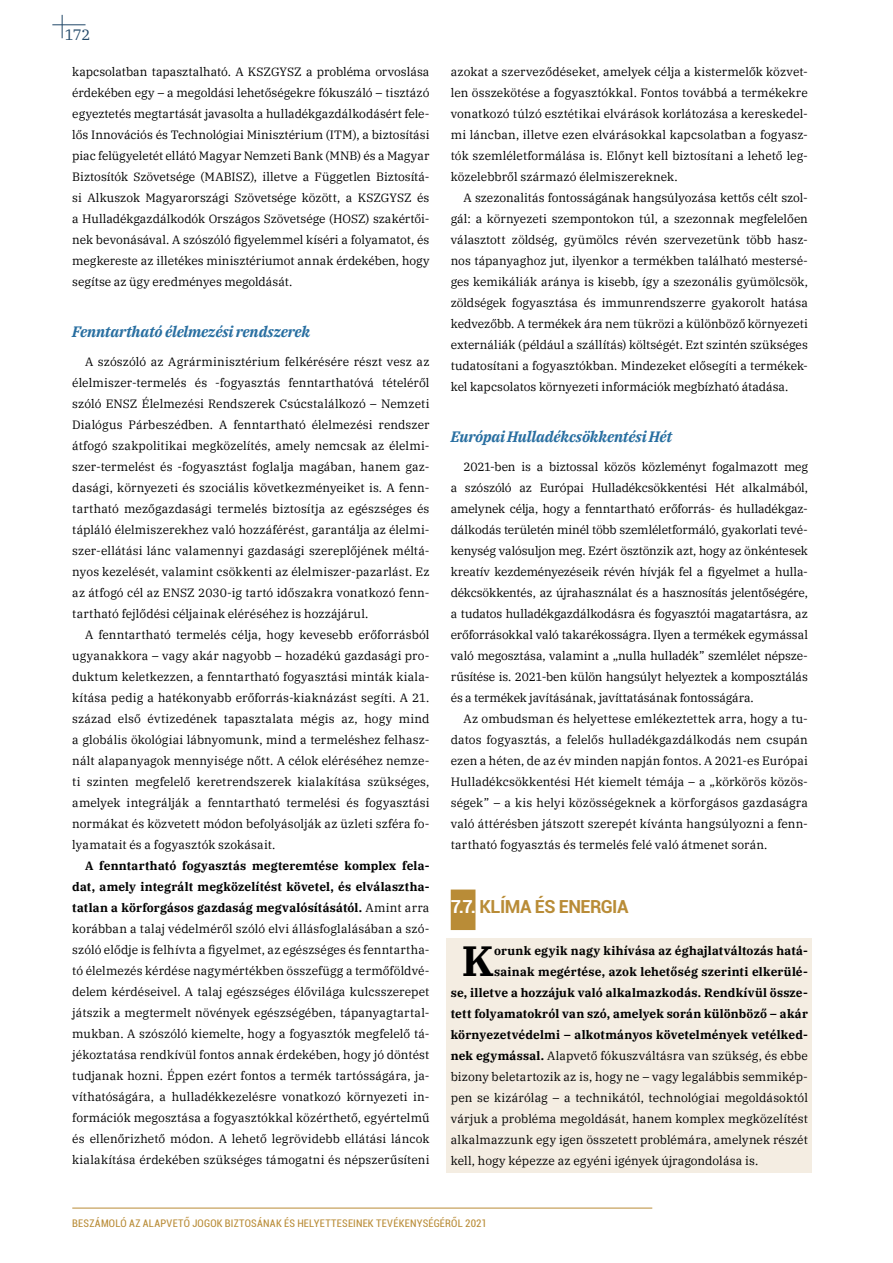
<style>
.page{position:relative;width:893px;height:1263px;background:#fff}
.page>*{position:absolute;margin:0;border:0;box-sizing:border-box;transform-origin:0 0}
.t1{font:700 42.15px "IBM Plex Serif";color:#000}
.t2{font:700 18px "Roboto";letter-spacing:-.03em;color:#b98c37}
.t3{font:italic 700 15px "IBM Plex Serif";letter-spacing:-.015em;color:#296fa1}
.t4{font:15px "IBM Plex Serif";color:#214868}
.t5{font:12px/21px "IBM Plex Serif";letter-spacing:.005em;color:#000;text-align:justify}
.t6{font:700 12px "IBM Plex Serif";letter-spacing:.015em;color:#000}
.t7{font:condensed 10.5px "Roboto";letter-spacing:.02em;color:#b98c37}
.s1{font-weight:700}
.s2{color:#fff}
</style>
<div class="page">
<svg style="left:62px;top:15px;width:1px;height:23px"></svg>
<hr style="left:52px;top:24px;width:34px;height:1px;background:#214868">
<hr style="left:72px;top:1208px;width:580px;height:1px;background:#b98c37">
<div style="left:451px;top:889px;width:24px;height:41px;background:#b98c37"></div>
<div style="left:446px;top:938px;width:366px;height:234px;background:#f4ede2"></div>
<p class="t4" style="left:65px;top:24px;width:27px">172</p>
<p class="t5" style="left:72px;top:60px;width:359px">kapcsolatban tapasztalható. A KSZGYSZ a probléma orvoslása érdekében egy – a megoldási lehetőségekre fókuszáló – tisztázó egyeztetés megtartását javasolta a hulladékgazdálkodásért fele&shy;lős Innovációs és Technológiai Minisztérium (ITM), a biztosítási piac felügyeletét ellátó Magyar Nemzeti Bank (MNB) és a Magyar Biztosítók Szövetsége (MABISZ), illetve a Független Biztosítá&shy;si Alkuszok Magyarországi Szövetsége között, a KSZGYSZ és a Hulladékgazdálkodók Országos Szövetsége (HOSZ) szakértői&shy;nek bevonásával. A szószóló figyelemmel kíséri a folyamatot, és megkereste az illetékes minisztériumot annak érdekében, hogy segítse az ügy eredményes megoldását.</p>
<p class="t3" style="left:72px;top:319px;width:240px">Fenntartható élelmezési rendszerek</p>
<p class="t5" style="left:72px;top:350px;width:359px;text-indent:13px">A szószóló az Agrárminisztérium felkérésére részt vesz az élelmiszer-termelés és -fogyasztás fenntarthatóvá tételéről szóló ENSZ Élelmezési Rendszerek Csúcstalálkozó – Nemzeti Dialógus Párbeszédben. A fenntartható élelmezési rendszer átfogó szakpolitikai megközelítés, amely nemcsak az élelmi&shy;szer-termelést és -fogyasztást foglalja magában, hanem gaz&shy;dasági, környezeti és szociális következményeiket is. A fenn&shy;tartható mezőgazdasági termelés biztosítja az egészséges és tápláló élelmiszerekhez való hozzáférést, garantálja az élelmi&shy;szer-ellátási lánc valamennyi gazdasági szereplőjének méltá&shy;nyos kezelését, valamint csökkenti az élelmiszer-pazarlást. Ez az átfogó cél az ENSZ 2030-ig tartó időszakra vonatkozó fenn&shy;tartható fejlődési céljainak eléréséhez is hozzájárul.</p>
<p class="t5" style="left:72px;top:623px;width:359px;text-indent:13px">A fenntartható termelés célja, hogy kevesebb erőforrásból ugyanakkora – vagy akár nagyobb – hozadékú gazdasági pro&shy;duktum keletkezzen, a fenntartható fogyasztási minták kiala&shy;kítása pedig a hatékonyabb erőforrás-kiaknázást segíti. A 21. század első évtizedének tapasztalata mégis az, hogy mind a globális ökológiai lábnyomunk, mind a termeléshez felhasz&shy;nált alapanyagok mennyisége nőtt. A célok eléréséhez nemze&shy;ti szinten megfelelő keretrendszerek kialakítása szükséges, amelyek integrálják a fenntartható termelési és fogyasztási normákat és közvetett módon befolyásolják az üzleti szféra fo&shy;lyamatait és a fogyasztók szokásait.</p>
<p class="t5" style="left:72px;top:854px;width:359px;text-indent:13px"><span class="s1">A fenntartható fogyasztás megteremtése komplex fela&shy;dat, amely integrált megközelítést követel, és elválasztha&shy;tatlan a körforgásos gazdaság megvalósításától.</span> Amint arra korábban a talaj védelméről szóló elvi állásfoglalásában a szó&shy;szóló elődje is felhívta a figyelmet, az egészséges és fenntartha&shy;tó élelmezés kérdése nagymértékben összefügg a termőföldvé&shy;delem kérdéseivel. A talaj egészséges élővilága kulcsszerepet játszik a megtermelt növények egészségében, tápanyagtartal&shy;mukban. A szószóló kiemelte, hogy a fogyasztók megfelelő tá&shy;jékoztatása rendkívül fontos annak érdekében, hogy jó döntést tudjanak hozni. Éppen ezért fontos a termék tartósságára, ja&shy;víthatóságára, a hulladékkezelésre vonatkozó környezeti in&shy;formációk megosztása a fogyasztókkal közérthető, egyértelmű és ellenőrizhető módon. A lehető legrövidebb ellátási láncok kialakítása érdekében szükséges támogatni és népszerűsíteni</p>
<p class="t5" style="left:451px;top:60px;width:359px">azokat a szerveződéseket, amelyek célja a kistermelők közvet&shy;len összekötése a fogyasztókkal. Fontos továbbá a termékekre vonatkozó túlzó esztétikai elvárások korlátozása a kereskedel&shy;mi láncban, illetve ezen elvárásokkal kapcsolatban a fogyasz&shy;tók szemléletformálása is. Előnyt kell biztosítani a lehető leg&shy;közelebbről származó élelmiszereknek.</p>
<p class="t5" style="left:451px;top:186px;width:359px;text-indent:13px">A szezonalitás fontosságának hangsúlyozása kettős célt szol&shy;gál: a környezeti szempontokon túl, a szezonnak megfelelően választott zöldség, gyümölcs révén szervezetünk több hasz&shy;nos tápanyaghoz jut, ilyenkor a termékben található mestersé&shy;ges kemikáliák aránya is kisebb, így a szezonális gyümölcsök, zöldségek fogyasztása és immunrendszerre gyakorolt hatása kedvezőbb. A termékek ára nem tükrözi a különböző környezeti externáliák (például a szállítás) költségét. Ezt szintén szükséges tudatosítani a fogyasztókban. Mindezeket elősegíti a termékek&shy;kel kapcsolatos környezeti információk megbízható átadása.</p>
<p class="t3" style="left:451px;top:424px;width:223px">Európai Hulladékcsökkentési Hét</p>
<p class="t5" style="left:451px;top:455px;width:359px;text-indent:13px">2021-ben is a biztossal közös közleményt fogalmazott meg a szószóló az Európai Hulladékcsökkentési Hét alkalmából, amelynek célja, hogy a fenntartható erőforrás- és hulladékgaz&shy;dálkodás területén minél több szemléletformáló, gyakorlati tevé&shy;kenység valósuljon meg. Ezért ösztönzik azt, hogy az önkéntesek kreatív kezdeményezéseik révén hívják fel a figyelmet a hulla&shy;dékcsökkentés, az újrahasználat és a hasznosítás jelentőségére, a tudatos hulladékgazdálkodásra és fogyasztói magatartásra, az erőforrásokkal való takarékosságra. Ilyen a termékek egymással való megosztása, valamint a „nulla hulladék” szemlélet népsze&shy;rűsítése is. 2021-ben külön hangsúlyt helyeztek a komposztálás és a termékek javításának, javíttatásának fontosságára.</p>
<p class="t5" style="left:451px;top:707px;width:359px;text-indent:13px">Az ombudsman és helyettese emlékeztettek arra, hogy a tu&shy;datos fogyasztás, a felelős hulladékgazdálkodás nem csupán ezen a héten, de az év minden napján fontos. A 2021-es Európai Hulladékcsökkentési Hét kiemelt témája – a „körkörös közös&shy;ségek” – a kis helyi közösségeknek a körforgásos gazdaságra való áttérésben játszott szerepét kívánta hangsúlyozni a fenn&shy;tartható fogyasztás és termelés felé való átmenet során.</p>
<h2 class="t2" style="left:451px;top:894px;width:179px"><span class="s2">7.7.</span> KLÍMA ÉS ENERGIA</h2>
<h1 class="t1" style="left:462px;top:927px;width:34px">K</h1>
<p class="t6" style="left:494px;top:941px;width:315px">orunk egyik nagy kihívása az éghajlatváltozás hatá-</p>
<p class="t6" style="left:494px;top:962px;width:315px">sainak megértése, azok lehetőség szerinti elkerülé-</p>
<p class="t6" style="left:451px;top:983px;width:359px">se, illetve a hozzájuk való alkalmazkodás. Rendkívül össze-</p>
<p class="t6" style="left:451px;top:1004px;width:359px">tett folyamatokról van szó, amelyek során különböző – akár</p>
<p class="t6" style="left:451px;top:1025px;width:359px">környezetvédelmi – alkotmányos követelmények vetélked-</p>
<p class="t5" style="left:451px;top:1044px;width:359px"><span class="s1">nek egymással.</span> Alapvető fókuszváltásra van szükség, és ebbe</p>
<p class="t5" style="left:451px;top:1065px;width:359px">bizony beletartozik az is, hogy ne – vagy legalábbis semmikép-</p>
<p class="t5" style="left:451px;top:1086px;width:359px">pen se kizárólag – a technikától, technológiai megoldásoktól</p>
<p class="t5" style="left:451px;top:1107px;width:359px">várjuk a probléma megoldását, hanem komplex megközelítést</p>
<p class="t5" style="left:451px;top:1128px;width:359px">alkalmazzunk egy igen összetett problémára, amelynek részét</p>
<p class="t5" style="left:451px;top:1149px;width:309px">kell, hogy képezze az egyéni igények újragondolása is.</p>
<p class="t7" style="left:72px;top:1215px;width:416px">BESZÁMOLÓ AZ ALAPVETŐ JOGOK BIZTOSÁNAK ÉS HELYETTESEINEK TEVÉKENYSÉGÉRŐL 2021</p>
</div>
